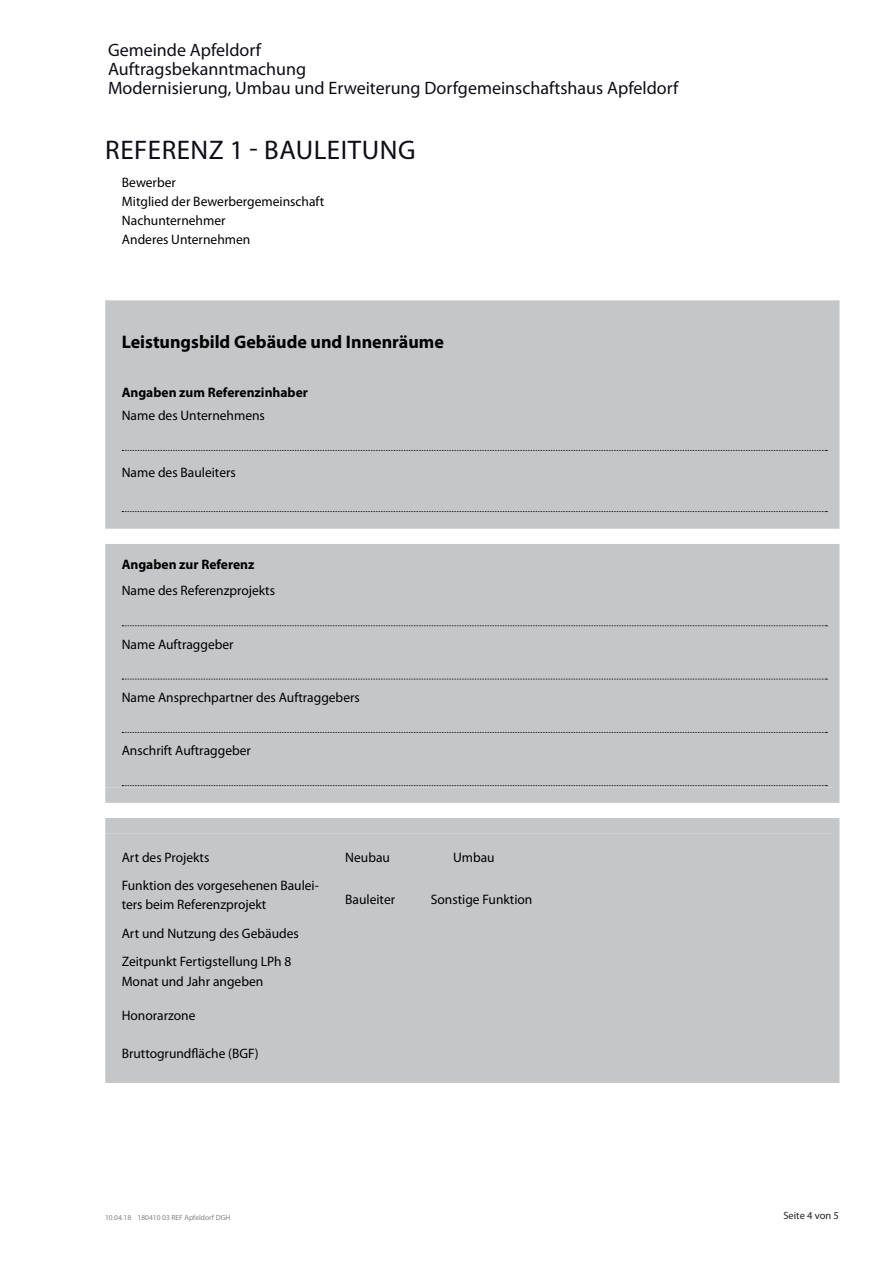
<style>
.page{position:relative;width:893px;height:1263px;background:#fff}
.page>*{position:absolute;margin:0;border:0;box-sizing:border-box;transform-origin:0 0}
.t1{font:27px "Myriad Pro";letter-spacing:.02em;color:#0d0d17}
.t2{font:700 18.3px "Myriad Pro";color:#000}
.t3{font:18px/18.8px "Myriad Pro";color:#0d0d17}
.t4{font:13.65px/19px "Myriad Pro";color:#000}
.t5{font:700 13.65px "Myriad Pro";color:#000}
.t6{font:10.5px "Myriad Pro";color:#212028}
.t7{font:7.5px "Myriad Pro";color:#808285}
</style>
<div class="page">
<div style="left:105px;top:300px;width:734px;height:783px;background:#c4c6c8"></div>
<svg style="left:122px;top:450px;width:705px;height:1px"></svg>
<svg style="left:122px;top:511px;width:705px;height:1px"></svg>
<svg style="left:122px;top:625px;width:705px;height:1px"></svg>
<svg style="left:122px;top:679px;width:705px;height:1px"></svg>
<svg style="left:122px;top:732px;width:705px;height:1px"></svg>
<svg style="left:105px;top:785px;width:727px;height:48px"></svg>
<h3 class="t3" style="left:108px;top:41px;width:572px">Gemeinde Apfeldorf<br>Auftragsbekanntmachung<br>Modernisierung, Umbau und Erweiterung Dorfgemeinschaftshaus Apfeldorf</h3>
<h1 class="t1" style="left:105px;top:134px;width:312px">REFERENZ 1 - BAULEITUNG</h1>
<p class="t4" style="left:122px;top:172px;width:204px">Bewerber<br>Mitglied der Bewerbergemeinschaft<br>Nachunternehmer<br>Anderes Unternehmen</p>
<h2 class="t2" style="left:122px;top:330px;width:324px">Leistungsbild Gebäude und Innenräume</h2>
<p class="t5" style="left:122px;top:384px;width:188px">Angaben zum Referenzinhaber</p>
<p class="t4" style="left:122px;top:406px;width:145px">Name des Unternehmens</p>
<p class="t4" style="left:122px;top:463px;width:116px">Name des Bauleiters</p>
<p class="t5" style="left:122px;top:555px;width:134px">Angaben zur Referenz</p>
<p class="t4" style="left:122px;top:581px;width:155px">Name des Referenzprojekts</p>
<p class="t4" style="left:122px;top:634px;width:113px">Name Auftraggeber</p>
<p class="t4" style="left:122px;top:688px;width:240px">Name Ansprechpartner des Auftraggebers</p>
<p class="t4" style="left:122px;top:741px;width:131px">Anschrift Auftraggeber</p>
<p class="t4" style="left:122px;top:847px;width:89px">Art des Projekts</p>
<p class="t4" style="left:345px;top:847px;width:46px">Neubau</p>
<p class="t4" style="left:453px;top:847px;width:43px">Umbau</p>
<p class="t4" style="left:122px;top:876px;width:199px">Funktion des vorgesehenen Baulei&shy;ters beim Referenzprojekt</p>
<p class="t4" style="left:345px;top:890px;width:51px">Bauleiter</p>
<p class="t4" style="left:431px;top:890px;width:103px">Sonstige Funktion</p>
<p class="t4" style="left:122px;top:919px;width:179px;line-height:28.5px">Art und Nutzung des Gebäudes<br>Zeitpunkt Fertigstellung LPh 8</p>
<p class="t4" style="left:122px;top:971px;width:143px">Monat und Jahr angeben</p>
<p class="t4" style="left:122px;top:1006px;width:75px">Honorarzone</p>
<p class="t4" style="left:122px;top:1044px;width:138px">Bruttogrundfläche (BGF)</p>
<p class="t7" style="left:105px;top:1212px;width:127px">10.04.18 180410 03 REF Apfeldorf DGH</p>
<p class="t6" style="left:783px;top:1209px;width:57px">Seite 4 von 5</p>
</div>
